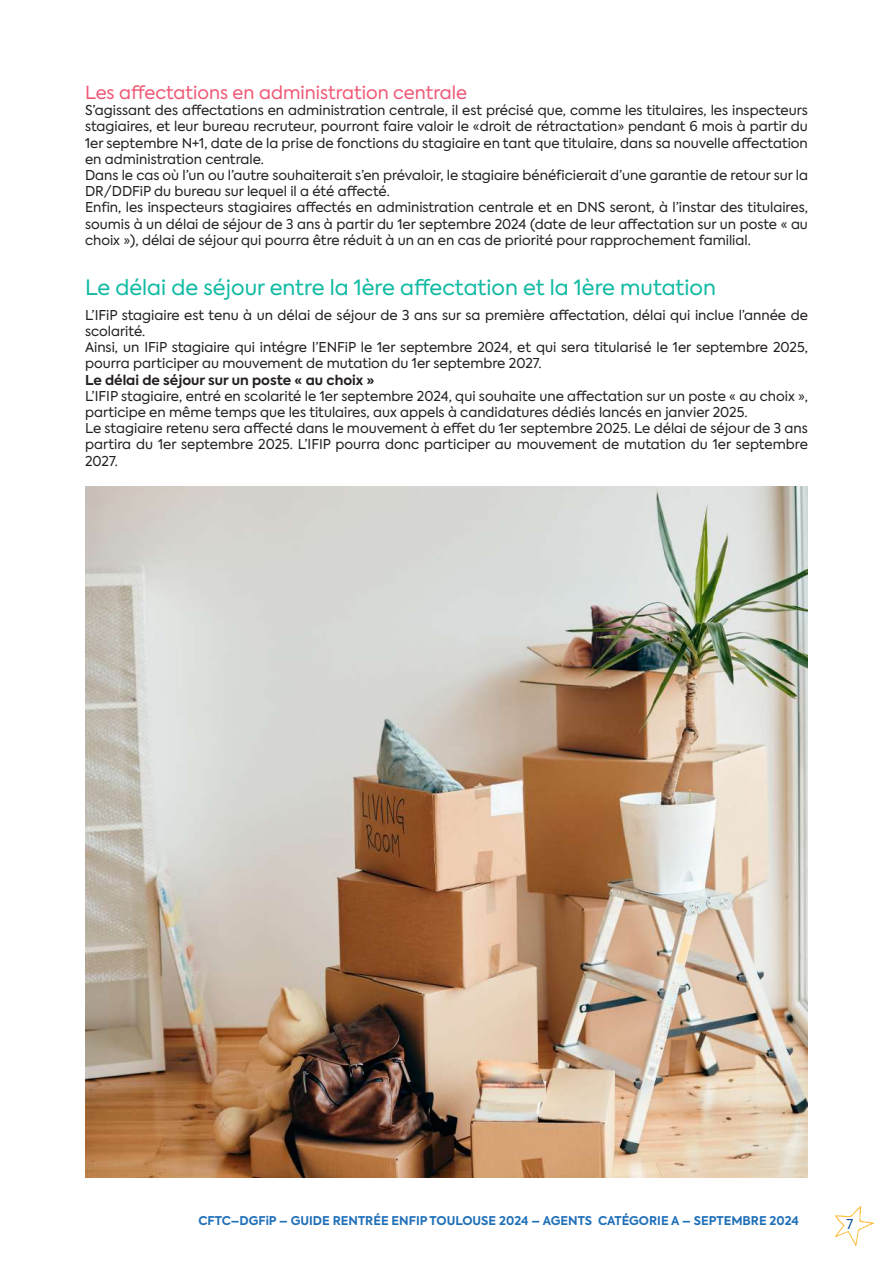
<style>
.page{position:relative;width:893px;height:1263px;background:#fff}
.page>*{position:absolute;margin:0;border:0;box-sizing:border-box;transform-origin:0 0}
.t1{font:21px "Axiforma";color:#11baa3}
.t2{font:18px "Axiforma";color:#f05976}
.t3{font:13.5px/16.2px "Axiforma";color:#231f20}
.t4{font:700 13.5px "Axiforma";color:#231f20}
.t5{font:13.5px "Axiforma";color:#0d4da1}
.t6{font:700 12px "Axiforma";color:#1f6fb8}
</style>
<div class="page">
<img style="left:835px;top:1206px;width:38px;height:39px">
<img style="left:85px;top:486px;width:723px;height:692px">
<h2 class="t2" style="left:85px;top:81px;width:384px">Les affectations en administration centrale</h2>
<p class="t3" style="left:85px;top:102px;width:724px">S’agissant des affectations en administration centrale, il est précisé que, comme les titulaires, les inspecteurs stagiaires, et leur bureau recruteur, pourront faire valoir le «droit de rétractation» pendant 6 mois à partir du 1er septembre N+1, date de la prise de fonctions du stagiaire en tant que titulaire, dans sa nouvelle affectation en administration centrale.<br>Dans le cas où l’un ou l’autre souhaiterait s’en prévaloir, le stagiaire bénéficierait d’une garantie de retour sur la DR/DDFiP du bureau sur lequel il a été affecté.<br>Enfin, les inspecteurs stagiaires affectés en administration centrale et en DNS seront, à l’instar des titulaires, soumis à un délai de séjour de 3 ans à partir du 1er septembre 2024 (date de leur affectation sur un poste « au choix »), délai de séjour qui pourra être réduit à un an en cas de priorité pour rapprochement familial.</p>
<h1 class="t1" style="left:85px;top:274px;width:632px">Le délai de séjour entre la 1ère affectation et la 1ère mutation</h1>
<p class="t3" style="left:85px;top:307px;width:724px">L’IFiP stagiaire est tenu à un délai de séjour de 3 ans sur sa première affectation, délai qui inclue l’année de scolarité.<br>Ainsi, un IFiP stagiaire qui intégre l’ENFiP le 1er septembre 2024, et qui sera titularisé le 1er septembre 2025, pourra participer au mouvement de mutation du 1er septembre 2027.</p>
<p class="t4" style="left:85px;top:371px;width:291px">Le délai de séjour sur un poste « au choix »</p>
<p class="t3" style="left:85px;top:388px;width:724px">L’IFIP stagiaire, entré en scolarité le 1er septembre 2024, qui souhaite une affectation sur un poste « au choix », participe en même temps que les titulaires, aux appels à candidatures dédiés lancés en janvier 2025.<br>Le stagiaire retenu sera affecté dans le mouvement à effet du 1er septembre 2025. Le délai de séjour de 3 ans partira du 1er septembre 2025. L’IFIP pourra donc participer au mouvement de mutation du 1er septembre 2027.</p>
<p class="t6" style="left:198px;top:1212px;width:602px">CFTC–DGFiP – GUIDE RENTRÉE ENFIP TOULOUSE 2024 – AGENTS CATÉGORIE A – SEPTEMBRE 2024</p>
<p class="t5" style="left:847px;top:1215px;width:8px">7</p>
</div>
